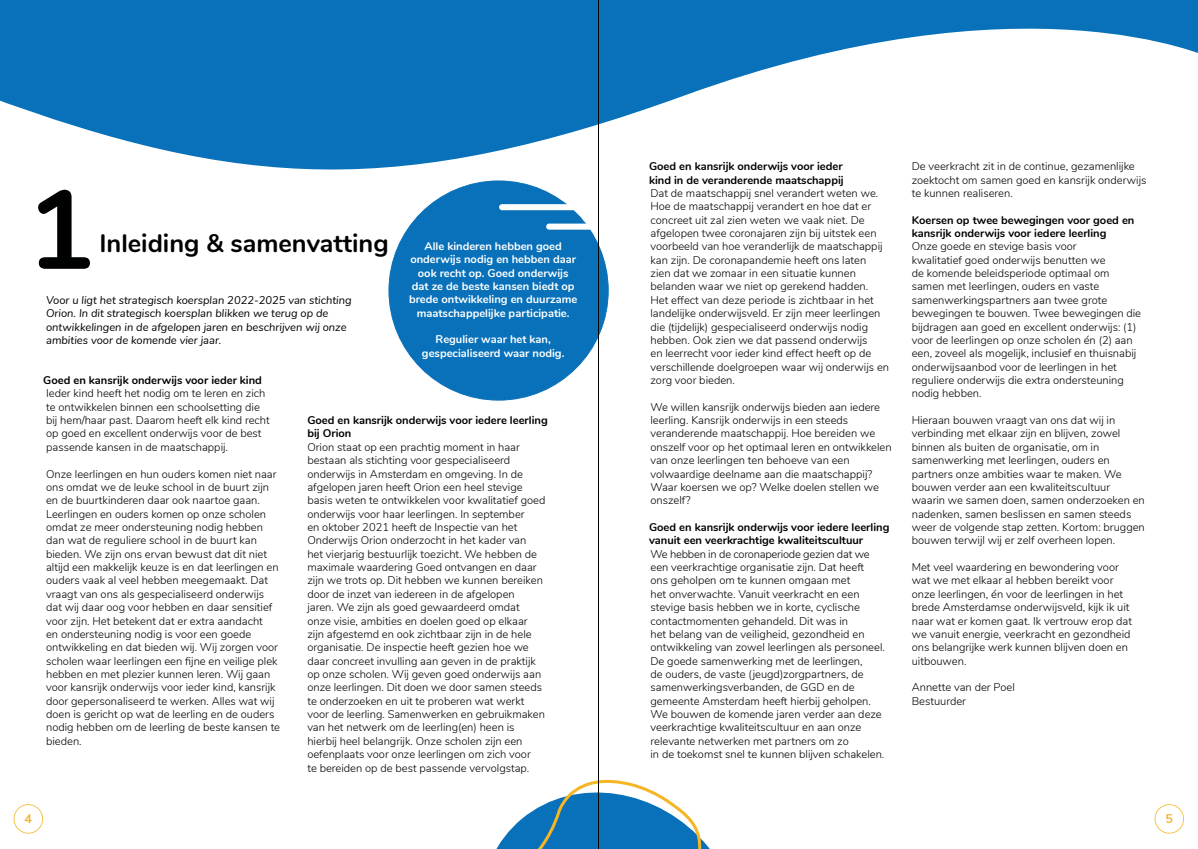
<style>
.page{position:relative;width:1198px;height:849px;background:#fff}
.page>*{position:absolute;margin:0;border:0;box-sizing:border-box;transform-origin:0 0}
.t1{font:700 111.38px "Nunito";color:#000101}
.t2{font:700 25.25px "Nunito";color:#000}
.t3{font:700 12.62px "Nunito";color:#f2b436}
.t4{font:300 11.12px/13.4px "Nunito";color:#000}
.t5{font:700 11.12px/13.4px "Nunito";color:#000}
.t6{font:700 11.12px/13.4px "Nunito";color:#fff;text-align:center}
.t7{font:italic 11.12px/13.4px "Nunito";color:#000}
</style>
<div class="page">
<svg style="left:14px;top:804px;width:29px;height:30px"></svg>
<svg style="left:1154px;top:804px;width:30px;height:30px"></svg>
<svg style="left:0;top:0;width:1198px;height:170px;fill:#0871b9"></svg>
<svg style="left:388px;top:180px;width:220px;height:221px;fill:#0871b9"></svg>
<svg style="left:496px;top:779px;width:214px;height:70px"></svg>
<div style="left:546px;top:224px;width:79px;height:6px;background:#fff;border-radius:3px"></div>
<div style="left:499px;top:204px;width:79px;height:6px;background:#fff;border-radius:3px"></div>
<hr style="left:598px;top:0;width:1px;height:849px;background:#000">
<h1 class="t1" style="left:27px;top:148px;width:68px">1</h1>
<h2 class="t2" style="left:99px;top:224px;width:291px">Inleiding &amp; samenvatting</h2>
<p class="t7" style="left:46px;top:293px;width:307px">Voor u ligt het strategisch koersplan 2022-2025 van stichting Orion. In dit strategisch koersplan blikken we terug op de ontwikkelingen in de afgelopen jaren en beschrijven wij onze ambities voor de komende vier jaar.</p>
<p class="t5" style="left:43px;top:373px;width:220px">Goed en kansrijk onderwijs voor ieder kind</p>
<p class="t6" style="left:409px;top:239px;width:170px">Alle kinderen hebben goed onderwijs nodig en hebben daar ook recht op. Goed onderwijs dat ze de beste kansen biedt op brede ontwikkeling en duurzame maatschappelijke participatie.</p>
<p class="t6" style="left:422px;top:332px;width:144px">Regulier waar het kan, gespecialiseerd waar nodig.</p>
<p class="t4" style="left:46px;top:386px;width:225px">Ieder kind heeft het nodig om te leren en zich te ontwikkelen binnen een schoolsetting die bij hem/haar past. Daarom heeft elk kind recht op goed en excellent onderwijs voor de best passende kansen in de maatschappij.</p>
<p class="t4" style="left:46px;top:466px;width:235px">Onze leerlingen en hun ouders komen niet naar ons omdat we de leuke school in de buurt zijn en de buurtkinderen daar ook naartoe gaan.<br>Leerlingen en ouders komen op onze scholen omdat ze meer ondersteuning nodig hebben dan wat de reguliere school in de buurt kan bieden. We zijn ons ervan bewust dat dit niet altijd een makkelijk keuze is en dat leerlingen en ouders vaak al veel hebben meegemaakt. Dat vraagt van ons als gespecialiseerd onderwijs dat wij daar oog voor hebben en daar sensitief voor zijn. Het betekent dat er extra aandacht<br>en ondersteuning nodig is voor een goede ontwikkeling en dat bieden wij. Wij zorgen voor scholen waar leerlingen een fijne en veilige plek hebben en met plezier kunnen leren. Wij gaan voor kansrijk onderwijs voor ieder kind, kansrijk door gepersonaliseerd te werken. Alles wat wij doen is gericht op wat de leerling en de ouders nodig hebben om de leerling de beste kansen te bieden.</p>
<p class="t5" style="left:307px;top:413px;width:242px">Goed en kansrijk onderwijs voor iedere leerling bij Orion</p>
<p class="t4" style="left:307px;top:440px;width:240px">Orion staat op een prachtig moment in haar bestaan als stichting voor gespecialiseerd onderwijs in Amsterdam en omgeving. In de afgelopen jaren heeft Orion een heel stevige basis weten te ontwikkelen voor kwalitatief goed onderwijs voor haar leerlingen. In september<br>en oktober 2021 heeft de Inspectie van het Onderwijs Orion onderzocht in het kader van<br>het vierjarig bestuurlijk toezicht. We hebben de maximale waardering Goed ontvangen en daar zijn we trots op. Dit hebben we kunnen bereiken door de inzet van iedereen in de afgelopen<br>jaren. We zijn als goed gewaardeerd omdat onze visie, ambities en doelen goed op elkaar zijn afgestemd en ook zichtbaar zijn in de hele organisatie. De inspectie heeft gezien hoe we daar concreet invulling aan geven in de praktijk op onze scholen. Wij geven goed onderwijs aan onze leerlingen. Dit doen we door samen steeds te onderzoeken en uit te proberen wat werkt voor de leerling. Samenwerken en gebruikmaken van het netwerk om de leerling(en) heen is hierbij heel belangrijk. Onze scholen zijn een oefenplaats voor onze leerlingen om zich voor<br>te bereiden op de best passende vervolgstap.</p>
<p class="t5" style="left:649px;top:159px;width:196px">Goed en kansrijk onderwijs voor ieder kind in de veranderende maatschappij</p>
<p class="t4" style="left:650px;top:186px;width:240px">Dat de maatschappij snel verandert weten we.<br>Hoe de maatschappij verandert en hoe dat er concreet uit zal zien weten we vaak niet. De afgelopen twee coronajaren zijn bij uitstek een voorbeeld van hoe veranderlijk de maatschappij kan zijn. De coronapandemie heeft ons laten zien dat we zomaar in een situatie kunnen belanden waar we niet op gerekend hadden.<br>Het effect van deze periode is zichtbaar in het landelijke onderwijsveld. Er zijn meer leerlingen die (tijdelijk) gespecialiseerd onderwijs nodig hebben. Ook zien we dat passend onderwijs<br>en leerrecht voor ieder kind effect heeft op de verschillende doelgroepen waar wij onderwijs en zorg voor bieden.</p>
<p class="t4" style="left:650px;top:400px;width:243px">We willen kansrijk onderwijs bieden aan iedere leerling. Kansrijk onderwijs in een steeds veranderende maatschappij. Hoe bereiden we onszelf voor op het optimaal leren en ontwikkelen van onze leerlingen ten behoeve van een volwaardige deelname aan die maatschappij?<br>Waar koersen we op? Welke doelen stellen we onszelf?</p>
<p class="t5" style="left:649px;top:520px;width:242px">Goed en kansrijk onderwijs voor iedere leerling vanuit een veerkrachtige kwaliteitscultuur</p>
<p class="t4" style="left:650px;top:547px;width:236px">We hebben in de coronaperiode gezien dat we een veerkrachtige organisatie zijn. Dat heeft<br>ons geholpen om te kunnen omgaan met<br>het onverwachte. Vanuit veerkracht en een stevige basis hebben we in korte, cyclische contactmomenten gehandeld. Dit was in<br>het belang van de veiligheid, gezondheid en ontwikkeling van zowel leerlingen als personeel.<br>De goede samenwerking met de leerlingen,<br>de ouders, de vaste (jeugd)zorgpartners, de samenwerkingsverbanden, de GGD en de gemeente Amsterdam heeft hierbij geholpen.<br>We bouwen de komende jaren verder aan deze veerkrachtige kwaliteitscultuur en aan onze relevante netwerken met partners om zo<br>in de toekomst snel te kunnen blijven schakelen.</p>
<p class="t4" style="left:911px;top:159px;width:236px">De veerkracht zit in de continue, gezamenlijke zoektocht om samen goed en kansrijk onderwijs te kunnen realiseren.</p>
<p class="t5" style="left:911px;top:212px;width:224px">Koersen op twee bewegingen voor goed en kansrijk onderwijs voor iedere leerling</p>
<p class="t4" style="left:911px;top:239px;width:231px">Onze goede en stevige basis voor<br>kwalitatief goed onderwijs benutten we<br>de komende beleidsperiode optimaal om samen met leerlingen, ouders en vaste samenwerkingspartners aan twee grote bewegingen te bouwen. Twee bewegingen die bijdragen aan goed en excellent onderwijs: (1) voor de leerlingen op onze scholen én (2) aan een, zoveel als mogelijk, inclusief en thuisnabij onderwijsaanbod voor de leerlingen in het reguliere onderwijs die extra ondersteuning nodig hebben.</p>
<p class="t4" style="left:911px;top:413px;width:235px">Hieraan bouwen vraagt van ons dat wij in verbinding met elkaar zijn en blijven, zowel binnen als buiten de organisatie, om in samenwerking met leerlingen, ouders en partners onze ambities waar te maken. We bouwen verder aan een kwaliteitscultuur waarin we samen doen, samen onderzoeken en nadenken, samen beslissen en samen steeds weer de volgende stap zetten. Kortom: bruggen bouwen terwijl wij er zelf overheen lopen.</p>
<p class="t4" style="left:911px;top:560px;width:222px">Met veel waardering en bewondering voor wat we met elkaar al hebben bereikt voor onze leerlingen, én voor de leerlingen in het brede Amsterdamse onderwijsveld, kijk ik uit naar wat er komen gaat. Ik vertrouw erop dat we vanuit energie, veerkracht en gezondheid ons belangrijke werk kunnen blijven doen en uitbouwen.</p>
<p class="t4" style="left:911px;top:680px;width:105px">Annette van der Poel<br>Bestuurder</p>
<p class="t3" style="left:25px;top:810px;width:9px">4</p>
<p class="t3" style="left:1165px;top:810px;width:9px">5</p>
</div>
